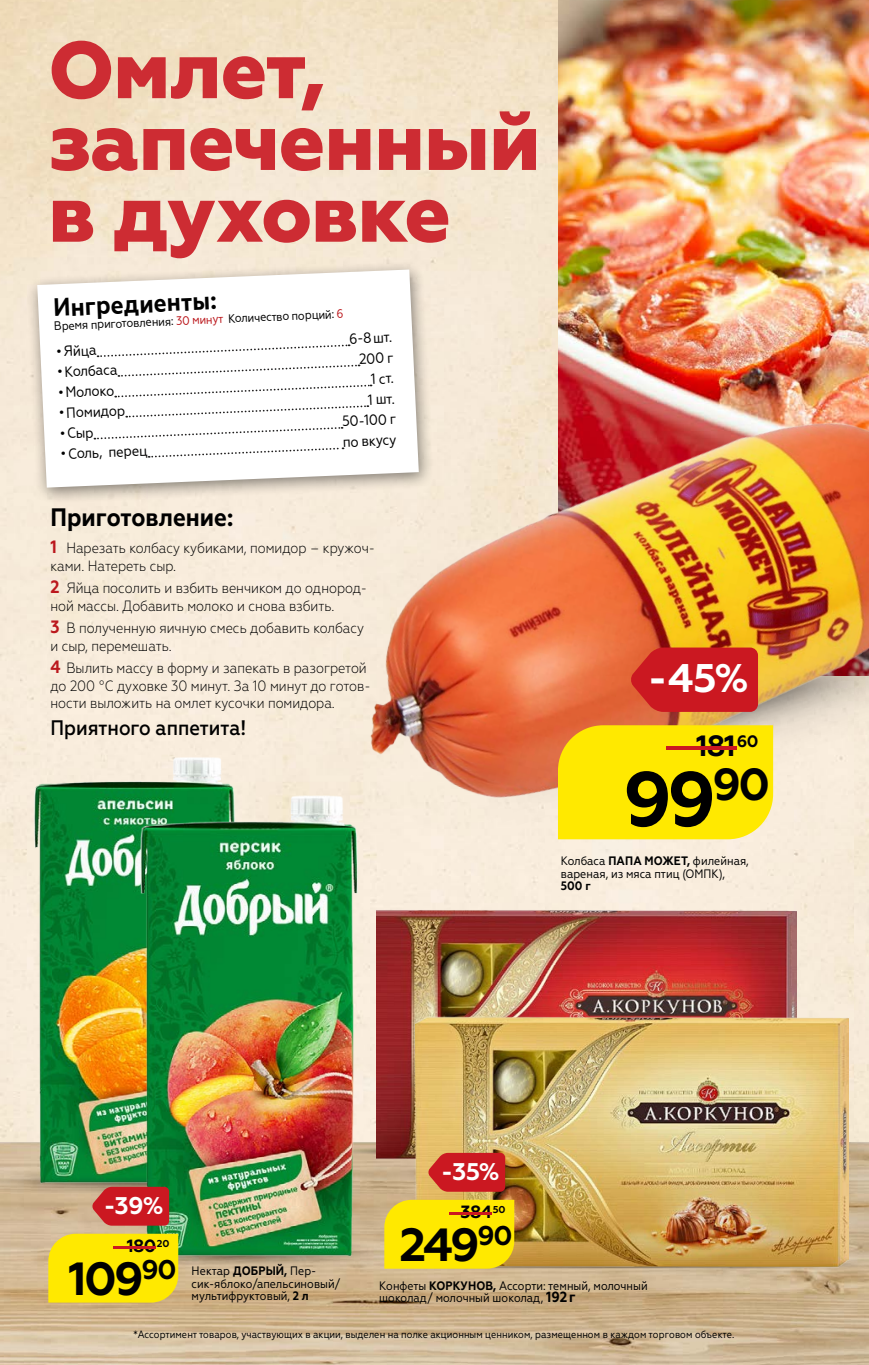
<style>
.page{position:relative;width:869px;height:1365px;background:#fff}
.page>*{position:absolute;margin:0;border:0;box-sizing:border-box;transform-origin:0 0}
.t1{font:800 80.5px/71.8px "Geometria";letter-spacing:-.015em;color:#cd2c33}
.t2{font:700 77px "Geometria";color:#000}
.t3{font:700 46.38px "Geometria";letter-spacing:-.06em;color:#000}
.t4{font:700 39.9px "Geometria";color:#fff}
.t5{font:700 29.22px "Geometria";color:#000008}
.t6{font:700 25.2px "Geometria Narrow";color:#000}
.t7{font:700 24.15px "Geometria";color:#fff}
.t8{font:500 21px "Geometria Narrow";color:#000}
.t9{font:700 17.68px "Geometria";letter-spacing:-.03em;color:#000008}
.t10{font:700 16.62px "Geometria";color:#000008}
.t11{font:300 14.88px/17.5px "Geometria Narrow";color:#000}
.t12{font:14.7px "Geometria Narrow";color:#000}
.t13{font:12.25px/12.2px "Geometria Narrow";color:#000}
.t14{font:10.5px "Geometria Narrow";color:#000}
.t15{font:700 9.97px "Geometria";color:#000008}
.s1{color:#bb181d}
.s2{font-weight:700;font-size:17.85px;color:#bb181d}
.s3{font-size:29.22px;color:#cb1821}
.s4{font-weight:700}
.s5{font-size:17.68px;color:#cb1821}
.s6{color:#cb1821}
.s7{font-weight:700;font-size:14.7px}
</style>
<div class="page">
<img style="left:0;top:0;width:868px;height:1141px">
<img style="left:0;top:1141px;width:868px;height:223px">
<img style="left:364px;top:1110px;width:502px;height:71px">
<img style="left:376px;top:983px;width:420px;height:176px">
<img style="left:370px;top:1226px;width:498px;height:66px">
<img style="left:415px;top:1015px;width:433px;height:253px">
<img style="left:0;top:1148px;width:92px;height:68px">
<img style="left:28px;top:750px;width:212px;height:439px">
<img style="left:54px;top:1220px;width:360px;height:70px">
<img style="left:132px;top:789px;width:232px;height:473px">
<img style="left:558px;top:0;width:310px;height:227px">
<div style="left:26px;top:260px;width:408px;height:244px;background:#000;opacity:.47"></div>
<svg style="left:37px;top:269px;width:241px;height:218px"></svg>
<svg style="left:97px;top:343px;width:181px;height:34px"></svg>
<svg style="left:115px;top:384px;width:163px;height:14px"></svg>
<svg style="left:126px;top:404px;width:152px;height:14px"></svg>
<svg style="left:94px;top:426px;width:184px;height:14px"></svg>
<svg style="left:149px;top:446px;width:129px;height:12px"></svg>
<div style="left:48px;top:1233px;width:130px;height:69px;background:#ffe900"></div>
<svg style="left:92px;top:1186px;width:77px;height:39px"></svg>
<div style="left:384px;top:1199px;width:130px;height:69px;background:#ffe900"></div>
<svg style="left:428px;top:1152px;width:77px;height:39px"></svg>
<img style="left:278px;top:227px;width:590px;height:756px">
<div style="left:557px;top:725px;width:215px;height:114px;background:#ffe900"></div>
<svg style="left:630px;top:647px;width:127px;height:64px"></svg>
<p class="t1" style="left:48px;top:36px;width:494px">Омлет, запеченный в духовке</p>
<p class="t6" style="left:53px;top:292px;width:165px;rotate:-2deg">Ингредиенты:</p>
<p class="t13" style="left:54px;top:319px;width:291px;rotate:-2deg">Время приготовления: <span class="s1">30 минут</span> Количество порций: <span class="s1">6</span></p>
<p class="t12" style="left:56px;top:343px;width:42px;rotate:-3deg">•Яйца</p>
<p class="t12" style="left:348px;top:330px;width:44px;rotate:-3deg">6-8шт.</p>
<p class="t12" style="left:358px;top:350px;width:36px;rotate:-3deg">200 г</p>
<p class="t12" style="left:57px;top:364px;width:62px;rotate:-3deg">•Колбаса</p>
<p class="t12" style="left:370px;top:370px;width:24px;rotate:-3deg">1 ст.</p>
<p class="t12" style="left:58px;top:384px;width:58px;rotate:-3deg">•Молоко</p>
<p class="t12" style="left:58px;top:405px;width:68px;rotate:-3deg">•Помидор</p>
<p class="t12" style="left:59px;top:425px;width:35px;rotate:-3deg">•Сыр</p>
<p class="t12" style="left:60px;top:446px;width:88px;rotate:-3deg">•Соль, перец</p>
<p class="t12" style="left:367px;top:391px;width:28px;rotate:-3deg">1 шт.</p>
<p class="t12" style="left:341px;top:413px;width:56px;rotate:-3deg">50-100 г</p>
<p class="t12" style="left:342px;top:433px;width:55px;rotate:-3deg">по вкусу</p>
<p class="t6" style="left:50px;top:502px;width:184px">Приготовление:</p>
<p class="t11" style="left:50px;top:539px;width:326px"><span class="s2">1</span> Нарезать колбасу кубиками, помидор – кружоч&shy;ками. Натереть сыр.</p>
<p class="t11" style="left:50px;top:579px;width:318px"><span class="s2">2</span> Яйца посолить и взбить венчиком до однород&shy;ной массы. Добавить молоко и снова взбить.</p>
<p class="t11" style="left:50px;top:619px;width:315px"><span class="s2">3</span> В полученную яичную смесь добавить колбасу и сыр, перемешать.</p>
<p class="t11" style="left:50px;top:659px;width:321px"><span class="s2">4</span> Вылить массу в форму и запекать в разогретой до 200 °С духовке 30 минут. За 10 минут до готов&shy;ности выложить на омлет кусочки помидора.</p>
<p class="t8" style="left:50px;top:714px;width:197px">Приятного аппетита!</p>
<p class="t4" style="left:647px;top:654px;width:103px">-45%</p>
<p class="t10" style="left:643px;top:731px;width:116px"><span class="s3">-</span>60</p>
<p class="t5" style="left:696px;top:728px;width:41px">181</p>
<p class="t2" style="left:622px;top:753px;width:149px">99<sup>90</sup></p>
<p class="t13" style="left:560px;top:854px;width:189px">Колбаса <span class="s4">ПАПА МОЖЕТ,</span> филейная, вареная, из мяса птиц (ОМПК),<br><span class="s4">500 г</span></p>
<p class="t7" style="left:104px;top:1190px;width:62px">-39%</p>
<p class="t7" style="left:441px;top:1156px;width:60px">-35%</p>
<p class="t15" style="left:436px;top:1203px;width:71px"><span class="s5">-</span>50</p>
<p class="t9" style="left:460px;top:1201px;width:33px">384</p>
<p class="t9" style="left:100px;top:1235px;width:71px"><span class="s6">-</span>180<sup>20</sup></p>
<p class="t3" style="left:68px;top:1250px;width:109px">109<sup>90</sup></p>
<p class="t13" style="left:191px;top:1264px;width:150px">Нектар <span class="s4">ДОБРЫЙ,</span> Пер&shy;сик-яблоко/апельсиновый/ мультифруктовый, <span class="s4">2 л</span></p>
<p class="t3" style="left:399px;top:1216px;width:115px">249<sup>90</sup></p>
<p class="t13" style="left:379px;top:1279px;width:270px">Конфеты <span class="s4">КОРКУНОВ,</span> Ассорти: темный, молочный шоколад/ молочный шоколад, <span class="s7">192г</span></p>
<p class="t14" style="left:133px;top:1328px;width:602px">*Ассортимент товаров, участвующих в акции, выделен на полке акционным ценником, размещенном в каждом торговом объекте.</p>
</div>
